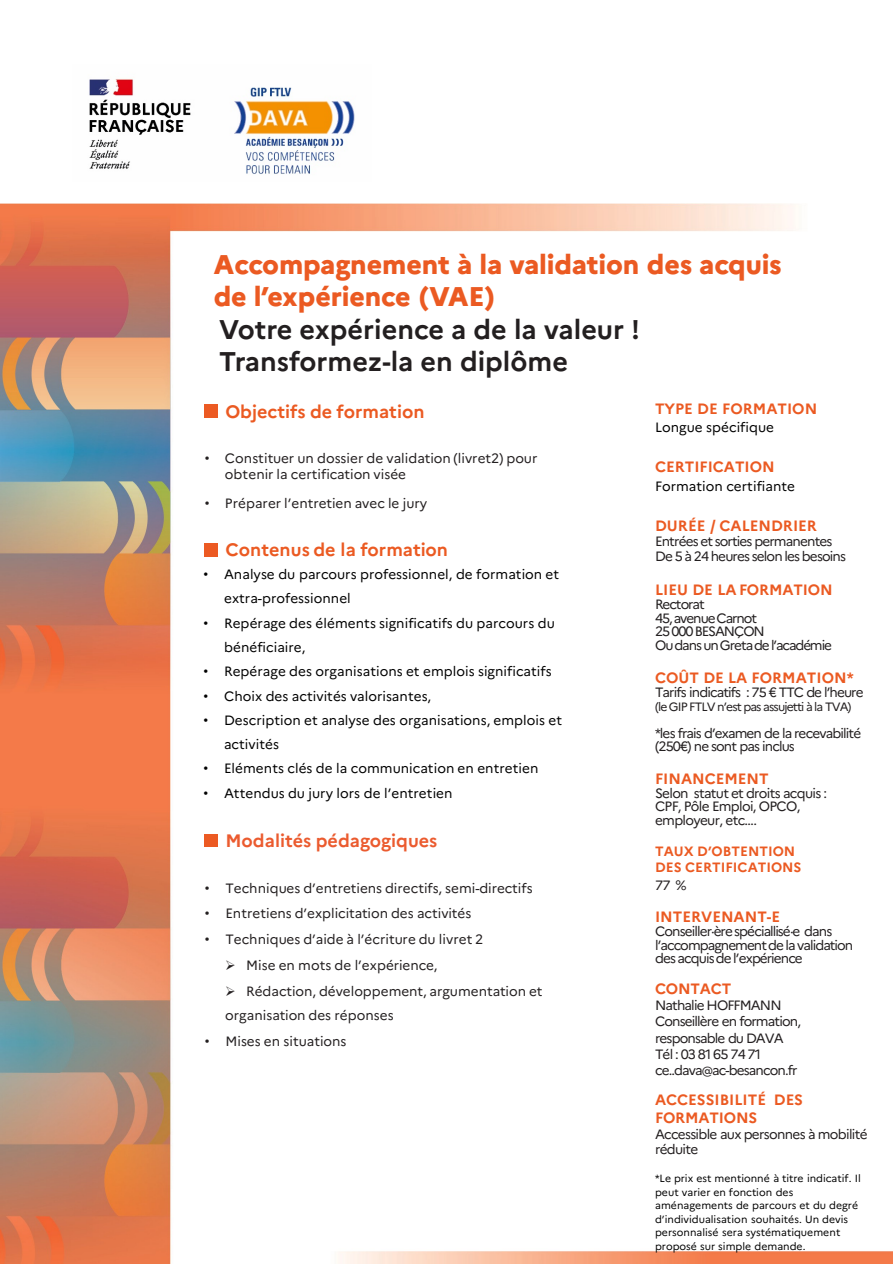
<style>
.page{position:relative;width:893px;height:1264px;background:#fff}
.page>*{position:absolute;margin:0;border:0;box-sizing:border-box;transform-origin:0 0}
.t1{font:800 27px/32.4px "Marianne";letter-spacing:-.005em;color:#eb5a22}
.t2{font:700 27px "Marianne";color:#231f20}
.t3{font:700 18px "Marianne";color:#eb5a22}
.t4{font:700 18px "Marianne";color:#eb5b2f}
.t5{font:700 15px/18px "Marianne";color:#eb5a22}
.t6{font:13.5px/13.5px "Marianne";letter-spacing:-.055em;color:#231f20}
.t7{font:13.5px/24.3px "Marianne";color:#000}
.t8{font:13.5px/16.2px "Marianne";color:#231f20}
.t9{font:13.5px "Marianne";letter-spacing:-.08em;color:#231f20}
.t10{font:700 13.5px/16.2px "Marianne";color:#eb5a22}
.t11{font:12px "Marianne";letter-spacing:-.075em;color:#231f20}
.t12{font:10.5px/13.5px "Marianne";color:#000}
.s1{font-family:"Arial"}
</style>
<div class="page">
<img style="left:0;top:203px;width:892px;height:1060px">
<svg style="left:205px;top:404px;width:12px;height:13px"></svg>
<svg style="left:205px;top:543px;width:12px;height:13px"></svg>
<svg style="left:205px;top:834px;width:12px;height:12px"></svg>
<img style="left:89px;top:79px;width:266px;height:95px">
<p class="t1" style="left:214px;top:248px;width:569px">Accompagnement à la validation des acquis de l’expérience (VAE)</p>
<p class="t2" style="left:219px;top:312px;width:422px">Votre expérience a de la valeur !</p>
<p class="t2" style="left:219px;top:345px;width:350px">Transformez-la en diplôme</p>
<p class="t3" style="left:225px;top:400px;width:201px">Objectifs de formation</p>
<p class="t8" style="left:225px;top:450px;width:314px;text-indent:-20px"><span class="s1">•</span> Constituer un dossier de validation (livret2) pour obtenir la certification visée</p>
<p class="t8" style="left:205px;top:494px;width:224px"><span class="s1">•</span> Préparer l’entretien avec le jury</p>
<p class="t3" style="left:225px;top:538px;width:224px">Contenus de la formation</p>
<p class="t7" style="left:224px;top:562px;width:336px;text-indent:-21px"><span class="s1">•</span> Analyse du parcours professionnel, de formation et extra-professionnel</p>
<p class="t7" style="left:224px;top:610px;width:332px;text-indent:-21px"><span class="s1">•</span> Repérage des éléments significatifs du parcours du bénéficiaire,</p>
<p class="t7" style="left:203px;top:659px;width:350px"><span class="s1">•</span> Repérage des organisations et emplois significatifs</p>
<p class="t7" style="left:203px;top:683px;width:229px"><span class="s1">•</span> Choix des activités valorisantes,</p>
<p class="t7" style="left:224px;top:707px;width:339px;text-indent:-21px"><span class="s1">•</span> Description et analyse des organisations, emplois et activités</p>
<p class="t7" style="left:203px;top:756px;width:336px"><span class="s1">•</span> Eléments clés de la communication en entretien</p>
<p class="t7" style="left:203px;top:780px;width:251px"><span class="s1">•</span> Attendus du jury lors de l’entretien</p>
<p class="t4" style="left:225px;top:829px;width:213px">Modalités pédagogiques</p>
<p class="t8" style="left:205px;top:879px;width:329px"><span class="s1">•</span> Techniques d’entretiens directifs, semi-directifs</p>
<p class="t8" style="left:205px;top:905px;width:268px"><span class="s1">•</span> Entretiens d’explicitation des activités</p>
<p class="t8" style="left:205px;top:931px;width:280px"><span class="s1">•</span> Techniques d’aide à l’écriture du livret 2</p>
<p class="t8" style="left:225px;top:957px;width:214px">➢ Mise en mots de l’expérience,</p>
<p class="t8" style="left:225px;top:978px;width:319px;line-height:24.3px">➢ Rédaction, développement, argumentation et organisation des réponses</p>
<p class="t8" style="left:205px;top:1032px;width:143px"><span class="s1">•</span> Mises en situations</p>
<p class="t5" style="left:655px;top:399px;width:164px">TYPE DE FORMATION</p>
<p class="t7" style="left:655px;top:415px;width:120px">Longue spécifique</p>
<p class="t5" style="left:655px;top:457px;width:121px">CERTIFICATION</p>
<p class="t7" style="left:655px;top:473px;width:141px">Formation certifiante</p>
<p class="t5" style="left:655px;top:516px;width:163px">DURÉE / CALENDRIER</p>
<p class="t6" style="left:655px;top:534px;width:179px">Entrées et sorties permanentes</p>
<p class="t6" style="left:655px;top:549px;width:192px">De 5 à 24 heures selon les besoins</p>
<p class="t5" style="left:655px;top:580px;width:179px">LIEU DE LA FORMATION</p>
<p class="t9" style="left:655px;top:596px;width:51px">Rectorat</p>
<p class="t9" style="left:655px;top:609px;width:103px">45, avenue Carnot</p>
<p class="t9" style="left:655px;top:623px;width:111px">25 000 BESANÇON</p>
<p class="t9" style="left:655px;top:636px;width:178px">Ou dans un Greta de l’académie</p>
<p class="t5" style="left:655px;top:668px;width:200px">COÛT DE LA FORMATION*</p>
<p class="t6" style="left:655px;top:685px;width:210px">Tarifs indicatifs : 75 € TTC de l’heure</p>
<p class="t11" style="left:655px;top:699px;width:198px">(le GIP FTLV n’est pas assujetti à la TVA)</p>
<p class="t6" style="left:655px;top:725px;width:208px">*les frais d’examen de la recevabilité (250€) ne sont pas inclus</p>
<p class="t5" style="left:655px;top:769px;width:115px">FINANCEMENT</p>
<p class="t6" style="left:655px;top:785px;width:174px">Selon statut et droits acquis :</p>
<p class="t6" style="left:655px;top:799px;width:147px">CPF, Pôle Emploi, OPCO, employeur, etc….</p>
<p class="t10" style="left:655px;top:842px;width:148px">TAUX D’OBTENTION<br>DES CERTIFICATIONS</p>
<p class="t6" style="left:655px;top:878px;width:33px">77 %</p>
<p class="t5" style="left:655px;top:907px;width:127px">INTERVENANT-E</p>
<p class="t6" style="left:655px;top:924px;width:200px">Conseiller·èrespéciallisé·e dans l’accompagnement de la validation des acquis de l’expérience</p>
<p class="t5" style="left:655px;top:978px;width:78px">CONTACT</p>
<p class="t6" style="left:655px;top:998px;width:128px">Nathalie HOFFMANN</p>
<p class="t6" style="left:655px;top:1014px;width:147px">Conseillère en formation,</p>
<p class="t6" style="left:655px;top:1030px;width:130px">responsable du DAVA</p>
<p class="t6" style="left:655px;top:1046px;width:107px">Tél : 03 81 65 74 71</p>
<p class="t6" style="left:655px;top:1063px;width:144px">ce..dava@ac-besancon.fr</p>
<p class="t5" style="left:655px;top:1090px;width:149px">ACCESSIBILITÉ DES<br>FORMATIONS</p>
<p class="t6" style="left:655px;top:1126px;width:214px;line-height:15px">Accessible aux personnes à mobilité réduite</p>
<p class="t12" style="left:655px;top:1171px;width:207px">*Le prix est mentionné à titre indicatif. Il peut varier en fonction des aménagements de parcours et du degré d’individualisation souhaités. Un devis personnalisé sera systématiquement proposé sur simple demande.</p>
</div>
